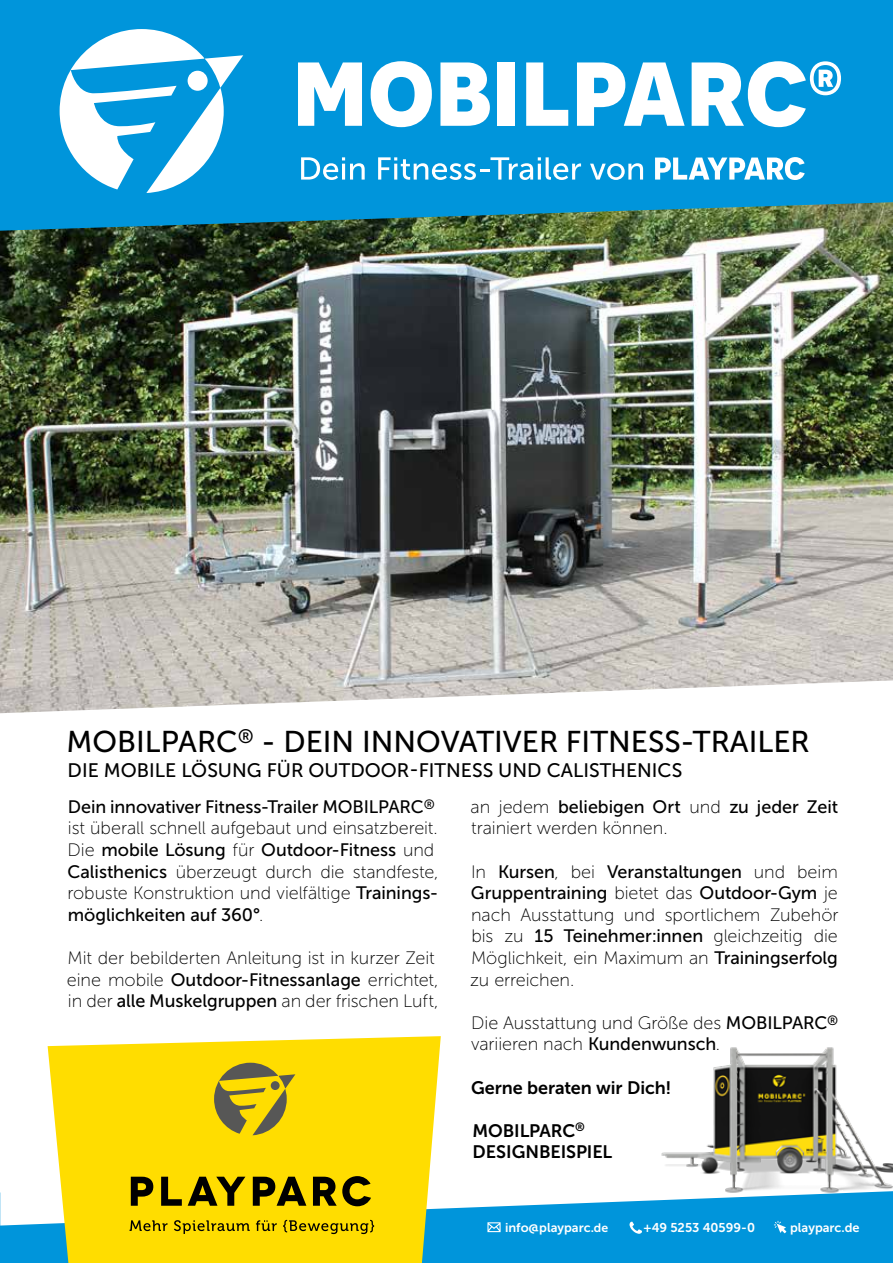
<style>
.page{position:relative;width:893px;height:1263px;background:#fff}
.page>*{position:absolute;margin:0;border:0;box-sizing:border-box;transform-origin:0 0}
.t1{font:30px "Museo Sans 500";color:#000}
.t2{font:19.5px "Museo Sans 500";color:#000}
.t3{font:18px/21.6px "Museo Sans 100";letter-spacing:-.005em;color:#000}
.t4{font:18px/21.6px "Museo Sans 500";letter-spacing:-.005em;color:#000}
.t5{font:18px/21.6px "Museo Sans 700";letter-spacing:-.005em;color:#000}
.t6{font:12.75px "Museo Sans 700";color:#fff}
.s1{font-family:"Museo Sans 100"}
.s2{font-family:"Museo Sans 500"}
.s3{font-size:12.3px}
</style>
<div class="page">
<svg style="left:0;top:1192px;width:893px;height:71px;background:#22a3df"></svg>
<svg style="left:48px;top:1036px;width:393px;height:227px;background:#f9dd15"></svg>
<svg style="left:131px;top:1176px;width:240px;height:30px;background:#8d7a00"></svg>
<svg style="left:130px;top:1220px;width:244px;height:14px;background:#c5ab00"></svg>
<svg style="left:214px;top:1063px;width:81px;height:72px;background:#baa623"></svg>
<div style="left:271px;top:1081px;width:9px;height:9px;background:#575756;border-radius:50%"></div>
<svg style="left:629px;top:1222px;width:13px;height:12px"></svg>
<svg style="left:487px;top:1222px;width:14px;height:10px"></svg>
<svg style="left:774px;top:1221px;width:12px;height:12px"></svg>
<img style="left:0;top:231px;width:893px;height:482px">
<svg style="left:0;top:0;width:893px;height:231px;background:#0891cb"></svg>
<svg style="left:60px;top:29px;width:183px;height:164px"></svg>
<div style="left:188px;top:71px;width:20px;height:20px;background:#fff;border-radius:50%"></div>
<svg style="left:298px;top:62px;width:64px;height:64px"></svg>
<svg style="left:371px;top:61px;width:61px;height:66px"></svg>
<svg style="left:440px;top:62px;width:50px;height:64px"></svg>
<div style="left:498px;top:62px;width:17px;height:64px;background:#fff"></div>
<svg style="left:526px;top:62px;width:42px;height:64px"></svg>
<svg style="left:577px;top:62px;width:108px;height:64px"></svg>
<svg style="left:692px;top:61px;width:149px;height:66px"></svg>
<svg style="left:301px;top:157px;width:64px;height:23px"></svg>
<svg style="left:378px;top:157px;width:203px;height:23px"></svg>
<svg style="left:590px;top:163px;width:53px;height:17px"></svg>
<svg style="left:655px;top:157px;width:150px;height:23px"></svg>
<img style="left:646px;top:1047px;width:247px;height:163px">
<h1 class="t1" style="left:66px;top:725px;width:745px">MOBILPARC<sup>®</sup> - DEIN INNOVATIVER FITNESS-TRAILER</h1>
<p class="t2" style="left:68px;top:760px;width:616px">DIE MOBILE LÖSUNG FÜR OUTDOOR-FITNESS UND CALISTHENICS</p>
<p class="t4" style="left:68px;top:796px;width:368px">Dein innovativer Fitness-Trailer MOBILPARC<sup>®</sup></p>
<p class="t3" style="left:68px;top:817px;width:371px">ist überall schnell aufgebaut und einsatzbereit.</p>
<p class="t4" style="left:68px;top:839px;width:368px"><span class="s1">Die</span> mobile Lösung <span class="s1">für</span> Outdoor-Fitness <span class="s1">und</span></p>
<p class="t3" style="left:67px;top:861px;width:372px"><span class="s2">Calisthenics</span> überzeugt durch die standfeste, robuste Konstruktion und vielfältige <span class="s2">Trainings-</span></p>
<p class="t4" style="left:68px;top:904px;width:197px">möglichkeiten auf 360°<span class="s1">.</span></p>
<p class="t3" style="left:68px;top:947px;width:369px">Mit der bebilderten Anleitung ist in kurzer Zeit</p>
<p class="t4" style="left:67px;top:968px;width:373px"><span class="s1">eine mobile</span> Outdoor-Fitnessanlage <span class="s1">errichtet,</span></p>
<p class="t3" style="left:68px;top:990px;width:372px">in der <span class="s2">alle Muskelgruppen</span> an der frischen Luft,</p>
<p class="t4" style="left:471px;top:796px;width:369px"><span class="s1">an jedem</span> beliebigen Ort <span class="s1">und</span> zu jeder Zeit</p>
<p class="t3" style="left:471px;top:817px;width:198px">trainiert werden können.</p>
<p class="t4" style="left:471px;top:860px;width:368px"><span class="s1">In</span> Kursen<span class="s1">, bei</span> Veranstaltungen <span class="s1">und beim<br></span>Gruppentraining <span class="s1">bietet das</span> Outdoor-Gym <span class="s1">je</span></p>
<p class="t3" style="left:470px;top:904px;width:370px;text-align:justify">nach Ausstattung und sportlichem Zubehör bis zu <span class="s2">15 Teinehmer:innen</span> gleichzeitig die Möglichkeit, ein Maximum an <span class="s2">Trainingserfolg </span>zu erreichen.</p>
<p class="t3" style="left:471px;top:1012px;width:369px">Die Ausstattung und Größe des <span class="s2">MOBILPARC</span><sup>® </sup>variieren nach <span class="s2">Kundenwunsch</span>.</p>
<p class="t5" style="left:471px;top:1076px;width:202px">Gerne beraten wir Dich!</p>
<p class="t5" style="left:473px;top:1120px;width:141px">MOBILPARC<sup>®<br></sup>DESIGNBEISPIEL</p>
<p class="t6" style="left:505px;top:1220px;width:105px">info@playparc.<span class="s3">de</span></p>
<p class="t6" style="left:644px;top:1220px;width:113px">+49 5253 40599-0</p>
<p class="t6" style="left:790px;top:1220px;width:71px">playparc.de</p>
</div>
